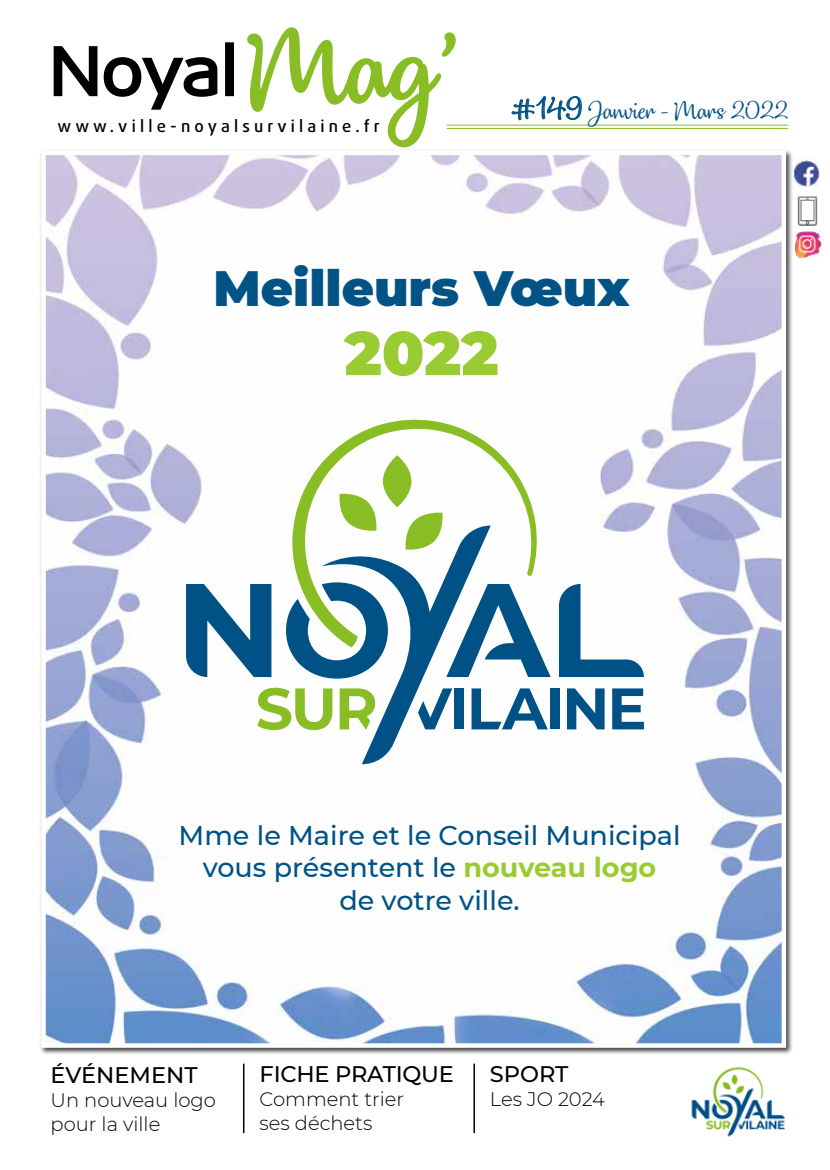
<style>
.page{position:relative;width:830px;height:1170px;background:#fff}
.page>*{position:absolute;margin:0;border:0;box-sizing:border-box;transform-origin:0 0}
.t1{font:900 61.5px "Montserrat";color:#9c3}
.t2{font:900 49.5px "Montserrat";color:#015386}
.t3{font:500 27px/32.4px "Montserrat";color:#005286;text-align:center}
.t4{font:24px "Dulcelin";color:#005286;scale:.96 1}
.t5{font:500 22.5px "Montserrat";letter-spacing:-.01em;color:#000}
.t6{font:300 19.5px/24px "Montserrat";color:#000}
.t7{font:500 16.5px "Daxline LF";letter-spacing:.25em;color:#000}
.s1{font-size:30px}
.s2{font-weight:700;color:#9c3}
</style>
<div class="page">
<img style="left:794px;top:159px;width:26px;height:28px">
<img style="left:795px;top:231px;width:26px;height:27px">
<img style="left:691px;top:1066px;width:94px;height:71px">
<hr style="left:243px;top:1063px;width:1px;height:69px;background:#000">
<img style="left:797px;top:196px;width:20px;height:29px">
<svg style="left:53px;top:42px;width:181px;height:68px"></svg>
<hr style="left:446px;top:128px;width:342px;height:1px;background:#88bd24">
<svg style="left:247px;top:27px;width:210px;height:121px"></svg>
<hr style="left:473px;top:1063px;width:1px;height:69px;background:#000">
<hr style="left:446px;top:125px;width:342px;height:1px;background:#88bd24">
<div style="left:40px;top:149px;width:753px;height:906px;background:#000;opacity:.75"></div>
<img style="left:46px;top:156px;width:734px;height:886px">
<div style="left:41px;top:151px;width:744px;height:896px;border:4px solid #fff"></div>
<div style="left:549px;top:688px;width:10px;height:41px;background:#005286"></div>
<svg style="left:566px;top:688px;width:38px;height:41px"></svg>
<svg style="left:612px;top:688px;width:31px;height:41px"></svg>
<svg style="left:257px;top:687px;width:64px;height:43px"></svg>
<svg style="left:186px;top:584px;width:85px;height:93px"></svg>
<svg style="left:558px;top:584px;width:85px;height:93px"></svg>
<svg style="left:321px;top:647px;width:169px;height:117px"></svg>
<svg style="left:446px;top:584px;width:104px;height:93px"></svg>
<svg style="left:286px;top:582px;width:102px;height:96px"></svg>
<svg style="left:292px;top:418px;width:245px;height:229px"></svg>
<svg style="left:471px;top:688px;width:76px;height:41px"></svg>
<p class="t7" style="left:57px;top:116px;width:324px">www.ville-noyalsurvilaine.fr</p>
<p class="t4" style="left:510px;top:96px;width:290px"><span class="s1">#149</span> Janvier - Mars 2022</p>
<h2 class="t2" style="left:213px;top:251px;width:417px">Meilleurs Vœux</h2>
<h1 class="t1" style="left:344px;top:307px;width:156px">2022</h1>
<p class="t3" style="left:178px;top:817px;width:503px">Mme le Maire et le Conseil Municipal vous présentent le <span class="s2">nouveau logo<br></span>de votre ville.</p>
<p class="t5" style="left:51px;top:1059px;width:148px">ÉVÉNEMENT</p>
<p class="t6" style="left:51px;top:1087px;width:167px">Un nouveau logo pour la ville</p>
<p class="t5" style="left:259px;top:1058px;width:196px">FICHE PRATIQUE</p>
<p class="t6" style="left:259px;top:1086px;width:146px">Comment trier ses déchets</p>
<p class="t5" style="left:489px;top:1058px;width:80px">SPORT</p>
<p class="t6" style="left:489px;top:1086px;width:117px">Les JO 2024</p>
</div>
